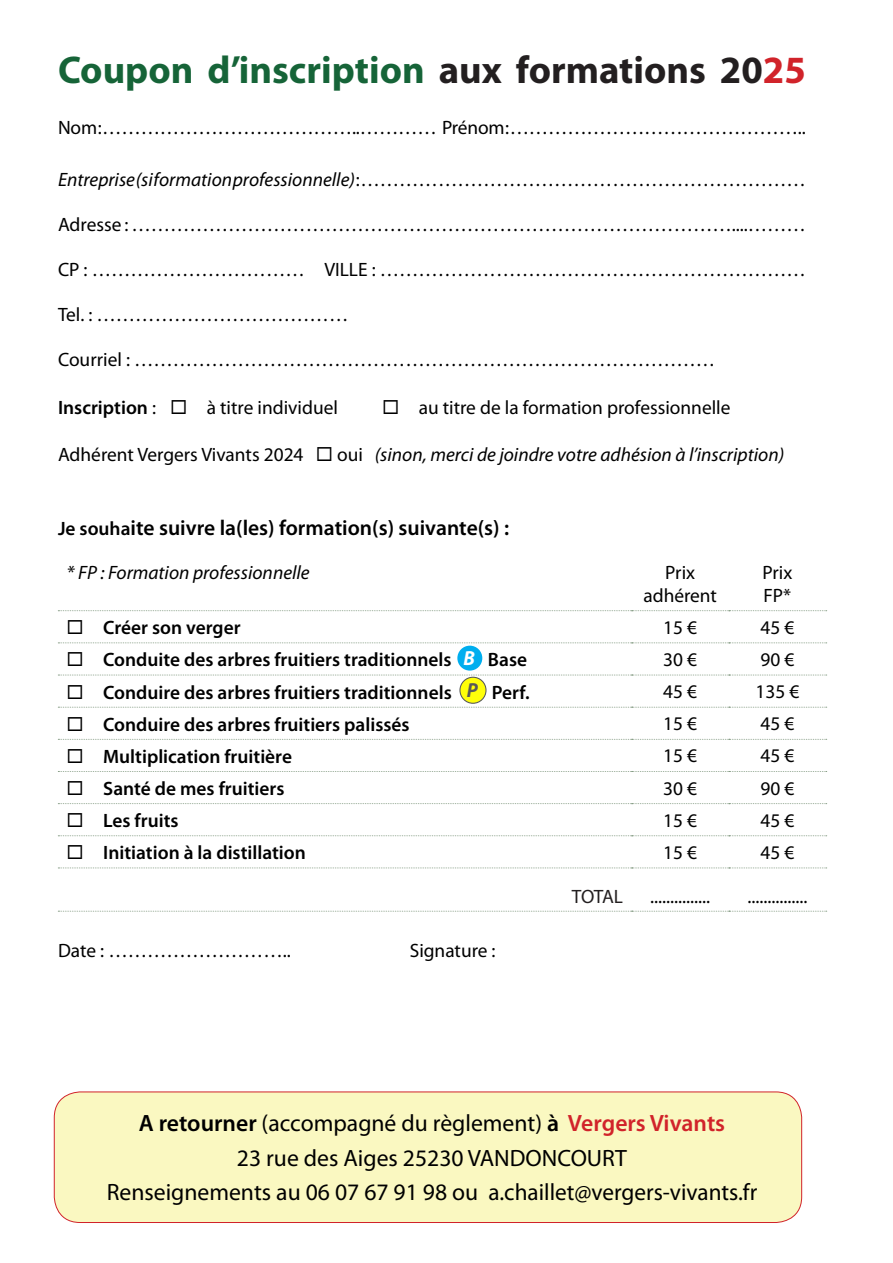
<style>
.page{position:relative;width:893px;height:1263px;background:#fff}
.page>*{position:absolute;margin:0;border:0;box-sizing:border-box;transform-origin:0 0}
.t1{font:700 38.7px "Myriad Pro";color:#166438}
.t2{font:23.7px "Myriad Pro";color:#000}
.t3{font:600 21.45px "Myriad Pro";color:#000}
.t4{font:italic 700 20.4px "Myriad Pro";color:#57585a;scale:.96 1}
.t5{font:italic 700 20.4px "Myriad Pro";color:#fff;scale:.96 1}
.t6{font:19.35px "Myriad Pro";color:#000}
.t7{font:600 19.35px "Myriad Pro";color:#000}
.t8{font:italic 19.35px "Myriad Pro";color:#000}
.t9{font:19.35px "Myriad Pro";letter-spacing:-.025em;color:#231f20}
.s1{color:#231f20}
.s2{color:#d1232a}
.s3{font-style:normal}
.s4{font-weight:600}
.s5{font-size:19.35px}
.s6{font-weight:600;color:#d1232a}
</style>
<div class="page">
<div style="left:54px;top:1092px;width:748px;height:130px;background:#faf8c1;border-radius:26px"></div>
<div style="left:54px;top:1092px;width:748px;height:131px;border:1px solid #d1232a;border-radius:26px"></div>
<svg style="left:58px;top:610px;width:769px;height:1px"></svg>
<svg style="left:58px;top:643px;width:769px;height:1px"></svg>
<svg style="left:58px;top:675px;width:769px;height:1px"></svg>
<svg style="left:58px;top:707px;width:769px;height:1px"></svg>
<svg style="left:58px;top:739px;width:769px;height:1px"></svg>
<svg style="left:58px;top:771px;width:769px;height:1px"></svg>
<svg style="left:58px;top:803px;width:769px;height:1px"></svg>
<svg style="left:58px;top:835px;width:769px;height:1px"></svg>
<svg style="left:58px;top:868px;width:769px;height:1px"></svg>
<svg style="left:58px;top:911px;width:769px;height:1px"></svg>
<div style="left:460px;top:677px;width:26px;height:26px;background:#ffff09;border-radius:50%"></div>
<div style="left:459px;top:677px;width:27px;height:27px;border:1px solid #57585a;border-radius:50%"></div>
<div style="left:457px;top:646px;width:25px;height:25px;background:#00aeef;border-radius:50%"></div>
<p class="t1" style="left:58px;top:45px;width:749px">Coupon d’inscription <span class="s1">aux formations 20</span><span class="s2">25</span></p>
<p class="t6" style="left:58px;top:116px;width:749px">Nom : …………………………………..………… Prénom : ………………………………………..</p>
<p class="t8" style="left:58px;top:167px;width:749px">Entreprise (si formation professionnelle) <span class="s3">: ……………………………………………………………</span></p>
<p class="t6" style="left:58px;top:212px;width:749px">Adresse : …………………………………………………………………………………....………</p>
<p class="t6" style="left:58px;top:258px;width:749px">CP : …………………………… VILLE : …………………………………………………………</p>
<p class="t6" style="left:58px;top:303px;width:292px">Tel. : …………………………………</p>
<p class="t6" style="left:58px;top:348px;width:659px">Courriel : ………………………………………………………………………………</p>
<p class="t6" style="left:58px;top:395px;width:281px"><span class="s4">Inscription</span> : ◻ à titre individuel</p>
<p class="t6" style="left:382px;top:395px;width:350px">◻ au titre de la formation professionnelle</p>
<p class="t8" style="left:58px;top:443px;width:728px"><span class="s3">Adhérent Vergers Vivants 2024</span> ◻ <span class="s3">oui</span> (sinon, merci de joindre votre adhésion à l’inscription)</p>
<p class="t3" style="left:58px;top:514px;width:453px"><span class="s5">Je souha</span>ite suivre la(les) formation(s) suivante(s) :</p>
<p class="t8" style="left:67px;top:560px;width:245px">* FP : Formation professionnelle</p>
<p class="t6" style="left:665px;top:560px;width:31px">Prix</p>
<p class="t6" style="left:643px;top:584px;width:75px">adhérent</p>
<p class="t6" style="left:762px;top:560px;width:31px">Prix</p>
<p class="t6" style="left:763px;top:584px;width:29px">FP*</p>
<p class="t7" style="left:67px;top:615px;width:175px">◻ Créer son verger</p>
<p class="t6" style="left:663px;top:615px;width:35px">15 €</p>
<p class="t6" style="left:760px;top:615px;width:35px">45 €</p>
<p class="t7" style="left:67px;top:648px;width:387px">◻ Conduite des arbres fruitiers traditionnels</p>
<p class="t7" style="left:488px;top:648px;width:41px">Base</p>
<p class="t6" style="left:663px;top:648px;width:35px">30 €</p>
<p class="t6" style="left:760px;top:648px;width:35px">90 €</p>
<p class="t7" style="left:67px;top:680px;width:387px">◻ Conduire des arbres fruitiers traditionnels</p>
<p class="t7" style="left:492px;top:680px;width:39px">Perf.</p>
<p class="t6" style="left:663px;top:680px;width:35px">45 €</p>
<p class="t6" style="left:755px;top:680px;width:45px">135 €</p>
<p class="t7" style="left:67px;top:712px;width:344px">◻ Conduire des arbres fruitiers palissés</p>
<p class="t6" style="left:663px;top:712px;width:35px">15 €</p>
<p class="t6" style="left:760px;top:712px;width:35px">45 €</p>
<p class="t7" style="left:67px;top:744px;width:227px">◻ Multiplication fruitière</p>
<p class="t6" style="left:663px;top:744px;width:35px">15 €</p>
<p class="t6" style="left:760px;top:744px;width:35px">45 €</p>
<p class="t7" style="left:67px;top:776px;width:219px">◻ Santé de mes fruitiers</p>
<p class="t6" style="left:663px;top:776px;width:35px">30 €</p>
<p class="t6" style="left:760px;top:776px;width:35px">90 €</p>
<p class="t7" style="left:67px;top:808px;width:113px">◻ Les fruits</p>
<p class="t6" style="left:663px;top:808px;width:35px">15 €</p>
<p class="t6" style="left:760px;top:808px;width:35px">45 €</p>
<p class="t7" style="left:67px;top:840px;width:241px">◻ Initiation à la distillation</p>
<p class="t6" style="left:663px;top:840px;width:35px">15 €</p>
<p class="t6" style="left:760px;top:840px;width:35px">45 €</p>
<p class="t9" style="left:572px;top:884px;width:53px">TOTAL</p>
<p class="t6" style="left:650px;top:884px;width:62px">...............</p>
<p class="t6" style="left:747px;top:884px;width:62px">...............</p>
<p class="t5" style="left:463px;top:645px;width:13px">B</p>
<p class="t4" style="left:467px;top:677px;width:13px">P</p>
<p class="t6" style="left:58px;top:938px;width:234px">Date : ………………………..</p>
<p class="t6" style="left:410px;top:938px;width:87px">Signature :</p>
<p class="t2" style="left:139px;top:1109px;width:588px"><span class="s4">A retourner</span> (accompagné du règlement) <span class="s4">à</span> <span class="s6">Vergers Vivants</span></p>
<p class="t2" style="left:237px;top:1143px;width:392px">23 rue des Aiges 25230 VANDONCOURT</p>
<p class="t2" style="left:107px;top:1178px;width:652px">Renseignements au 06 07 67 91 98 ou a.chaillet@vergers-vivants.fr</p>
</div>
